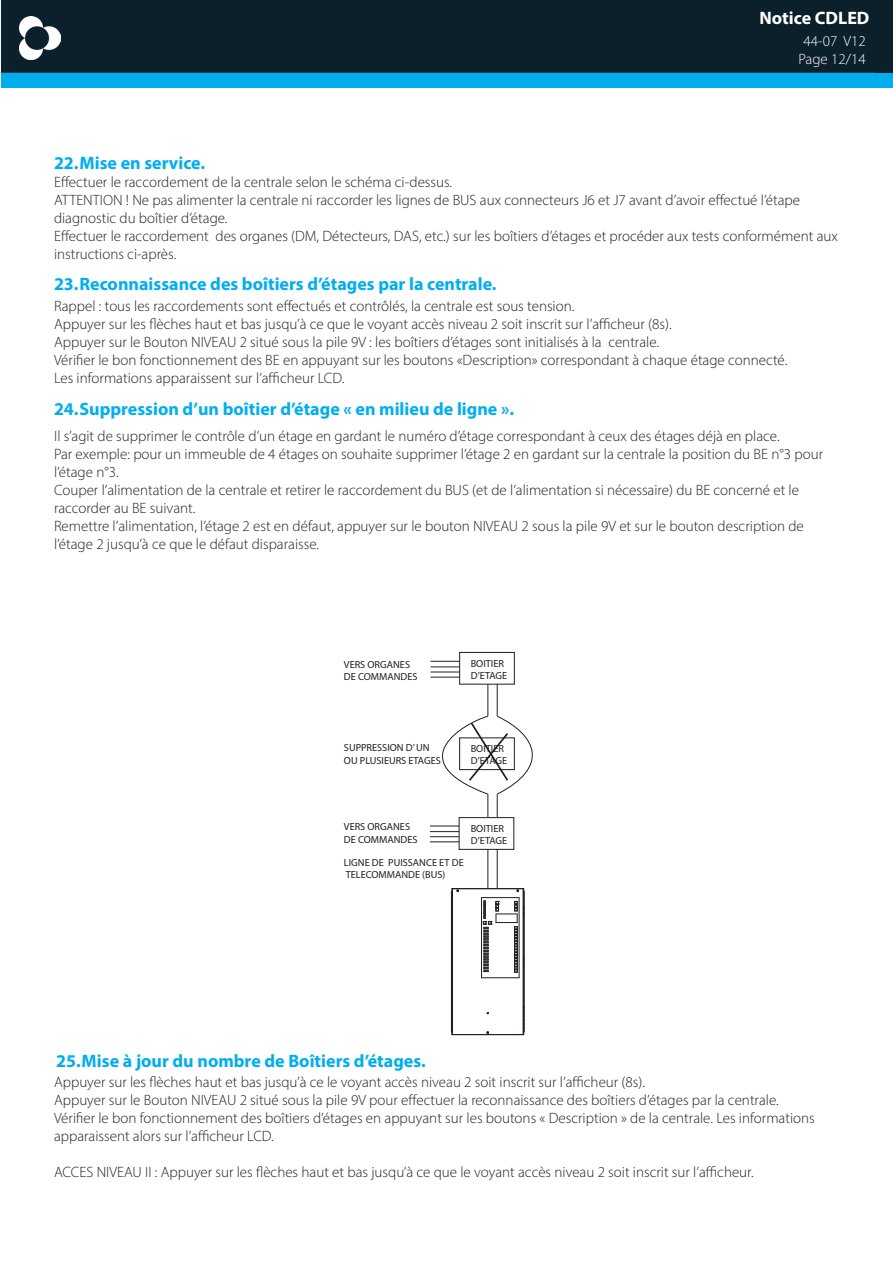
<style>
.page{position:relative;width:893px;height:1263px;background:#fff}
.page>*{position:absolute;margin:0;border:0;box-sizing:border-box;transform-origin:0 0}
.t1{font:700 18px "Myriad Pro";color:#00aeef}
.t2{font:700 18px "Myriad Pro";color:#fff}
.t3{font:300 15px/18px "Myriad Pro";color:#231f20}
.t4{font:300 15px/18px "Myriad Pro";color:#fff;text-align:center}
.t5{font:10.35px/12.3px "Myriad Pro";color:#231f20}
.t6{font:10.35px/12.3px "Myriad";color:#231f20}
</style>
<div class="page">
<div style="left:1px;top:0;width:892px;height:73px;background:#0c202c"></div>
<img style="left:19px;top:16px;width:41px;height:44px">
<div style="left:1px;top:73px;width:892px;height:15px;background:#00aeef"></div>
<hr style="left:488px;top:818px;width:1px;height:71px;background:#231f20">
<hr style="left:497px;top:818px;width:1px;height:71px;background:#231f20">
<hr style="left:488px;top:684px;width:1px;height:32px;background:#231f20">
<hr style="left:497px;top:684px;width:1px;height:32px;background:#231f20">
<div style="left:459px;top:818px;width:55px;height:31px;background:#fff"></div>
<div style="left:459px;top:817px;width:55px;height:33px;border:1px solid #231f20"></div>
<div style="left:459px;top:652px;width:56px;height:33px;border:1px solid #231f20"></div>
<hr style="left:430px;top:661px;width:30px;height:1px;background:#231f20">
<hr style="left:430px;top:667px;width:30px;height:1px;background:#231f20">
<hr style="left:430px;top:672px;width:30px;height:1px;background:#231f20">
<hr style="left:430px;top:677px;width:30px;height:1px;background:#231f20">
<svg style="left:442px;top:715px;width:91px;height:103px"></svg>
<svg style="left:430px;top:826px;width:29px;height:16px"></svg>
<hr style="left:452px;top:888px;width:71px;height:1px;background:#231f20">
<hr style="left:481px;top:897px;width:1px;height:81px;background:#231f20">
<hr style="left:481px;top:977px;width:38px;height:1px;background:#231f20">
<hr style="left:452px;top:1034px;width:71px;height:1px;background:#231f20">
<hr style="left:519px;top:897px;width:1px;height:81px;background:#231f20">
<hr style="left:481px;top:897px;width:38px;height:1px;background:#231f20">
<hr style="left:452px;top:966px;width:1px;height:41px;background:#231f20">
<hr style="left:452px;top:916px;width:1px;height:41px;background:#231f20">
<hr style="left:523px;top:966px;width:1px;height:41px;background:#231f20">
<hr style="left:524px;top:966px;width:1px;height:41px;background:#231f20">
<hr style="left:451px;top:916px;width:1px;height:41px;background:#231f20">
<hr style="left:451px;top:966px;width:1px;height:41px;background:#231f20">
<svg style="left:451px;top:1007px;width:2px;height:28px"></svg>
<svg style="left:451px;top:957px;width:2px;height:9px"></svg>
<svg style="left:451px;top:888px;width:8px;height:28px"></svg>
<svg style="left:483px;top:888px;width:42px;height:85px"></svg>
<svg style="left:523px;top:1007px;width:2px;height:28px"></svg>
<p class="t1" style="left:54px;top:152px;width:153px">22.Mise en service.</p>
<p class="t2" style="left:759px;top:6px;width:111px">Notice CDLED</p>
<p class="t4" style="left:798px;top:32px;width:69px">44-07 V12<br>Page 12/14</p>
<p class="t3" style="left:54px;top:173px;width:785px">Effectuer le raccordement de la centrale selon le schéma ci-dessus.<br>ATTENTION ! Ne pas alimenter la centrale ni raccorder les lignes de BUS aux connecteurs J6 et J7 avant d’avoir effectué l’étape diagnostic du boîtier d’étage.<br>Effectuer le raccordement des organes (DM, Détecteurs, DAS, etc.) sur les boîtiers d’étages et procéder aux tests conformément aux instructions ci-après.</p>
<p class="t1" style="left:54px;top:272px;width:444px">23.Reconnaissance des boîtiers d’étages par la centrale.</p>
<p class="t3" style="left:54px;top:297px;width:735px">Rappel : tous les raccordements sont effectués et contrôlés, la centrale est sous tension.<br>Appuyer sur les flèches haut et bas jusqu’à ce que le voyant accès niveau 2 soit inscrit sur l’afficheur (8s).<br>Appuyer sur le Bouton NIVEAU 2 situé sous la pile 9V : les boîtiers d’étages sont initialisés à la centrale.<br>Vérifier le bon fonctionnement des BE en appuyant sur les boutons «Description» correspondant à chaque étage connecté.<br>Les informations apparaissent sur l’afficheur LCD.</p>
<p class="t1" style="left:54px;top:397px;width:462px">24.Suppression d’un boîtier d’étage « en milieu de ligne ».</p>
<p class="t3" style="left:54px;top:426px;width:771px">Il s’agit de supprimer le contrôle d’un étage en gardant le numéro d’étage correspondant à ceux des étages déjà en place.<br>Par exemple: pour un immeuble de 4 étages on souhaite supprimer l’étage 2 en gardant sur la centrale la position du BE n°3 pour l’étage n°3.<br>Couper l’alimentation de la centrale et retirer le raccordement du BUS (et de l’alimentation si nécessaire) du BE concerné et le raccorder au BE suivant.<br>Remettre l’alimentation, l’étage 2 est en défaut, appuyer sur le bouton NIVEAU 2 sous la pile 9V et sur le bouton description de l’étage 2 jusqu’à ce que le défaut disparaisse.</p>
<p class="t6" style="left:344px;top:659px;width:75px">VERS ORGANES<br>DE COMMANDES</p>
<p class="t5" style="left:471px;top:657px;width:38px">BOITIER<br>D’ETAGE</p>
<p class="t6" style="left:344px;top:742px;width:99px">SUPPRESSION D’ UN<br>OU PLUSIEURS ETAGES</p>
<p class="t5" style="left:471px;top:742px;width:38px">BOITIER<br>D’ETAGE</p>
<p class="t6" style="left:344px;top:821px;width:75px">VERS ORGANES<br>DE COMMANDES</p>
<p class="t5" style="left:344px;top:856px;width:121px">LIGNE DE PUISSANCE ET DE<br>TELECOMMANDE (BUS)</p>
<p class="t5" style="left:471px;top:822px;width:38px">BOITIER<br>D’ETAGE</p>
<p class="t1" style="left:56px;top:1049px;width:371px">25.Mise à jour du nombre de Boîtiers d’étages.</p>
<p class="t3" style="left:54px;top:1073px;width:762px">Appuyer sur les flèches haut et bas jusqu’à ce le voyant accès niveau 2 soit inscrit sur l’afficheur (8s).<br>Appuyer sur le Bouton NIVEAU 2 situé sous la pile 9V pour effectuer la reconnaissance des boîtiers d’étages par la centrale.<br>Vérifier le bon fonctionnement des boîtiers d’étages en appuyant sur les boutons « Description » de la centrale. Les informations apparaissent alors sur l’afficheur LCD.</p>
<p class="t3" style="left:54px;top:1163px;width:701px">ACCES NIVEAU II : Appuyer sur les flèches haut et bas jusqu’à ce que le voyant accès niveau 2 soit inscrit sur l’afficheur.</p>
</div>
